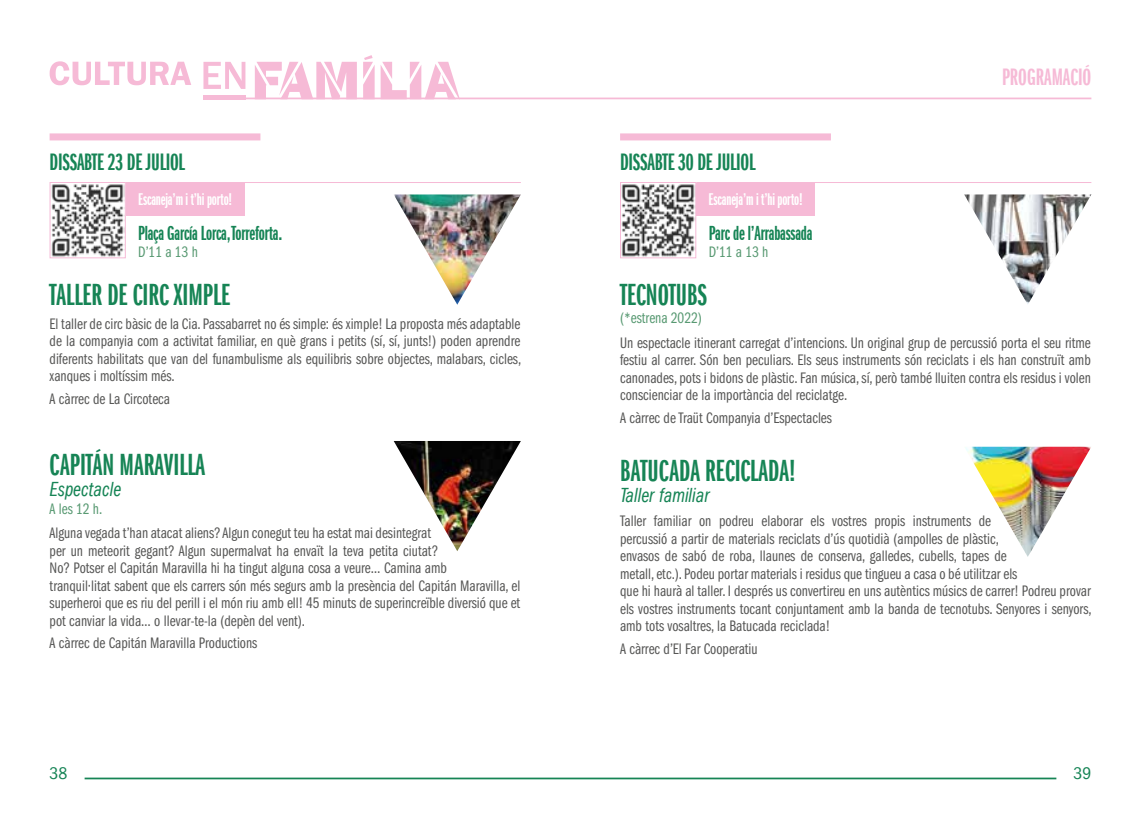
<style>
.page{position:relative;width:1141px;height:829px;background:#fff}
.page>*{position:absolute;margin:0;border:0;box-sizing:border-box;transform-origin:0 0}
.t1{font:31.5px "Franklin Gothic LT Com Dm X Cm";color:#168455}
.t2{font:24.5px "Franklin Gothic LT Com Dm X Cm";letter-spacing:-.01em;color:#168455}
.t3{font:24.5px "Franklin Gothic LT Com Dm X Cm";color:#f6bad6}
.t4{font:21px "Franklin Gothic LT Com Dm X Cm";letter-spacing:-.01em;color:#168455}
.t5{font:21px "Franklin Gothic LT Com Bk Cm It";color:#168455}
.t6{font:17.5px "Franklin Gothic LT Com Dm X Cm";letter-spacing:-.01em;color:#fff}
.t7{font:condensed 17.5px "Franklin Gothic";color:#168455}
.t8{font:15.75px/17.5px "Franklin Gothic Book Cmpr";color:#575756;text-align:justify}
.t9{font:15.75px "Franklin Gothic Book Cmpr";color:#589972}
</style>
<div class="page">
<hr style="left:85px;top:777px;width:971px;height:2px;background:#168455">
<hr style="left:126px;top:182px;width:395px;height:1px;background:#f6bad6">
<hr style="left:696px;top:182px;width:395px;height:1px;background:#f6bad6">
<div style="left:50px;top:133px;width:210px;height:7px;background:#f6bad6"></div>
<div style="left:620px;top:133px;width:211px;height:7px;background:#f6bad6"></div>
<svg style="left:49px;top:182px;width:77px;height:77px"></svg>
<svg style="left:620px;top:182px;width:77px;height:77px"></svg>
<img style="left:394px;top:194px;width:127px;height:111px">
<img style="left:964px;top:194px;width:127px;height:110px">
<img style="left:394px;top:441px;width:127px;height:110px">
<img style="left:965px;top:446px;width:126px;height:111px">
<div style="left:126px;top:183px;width:119px;height:32px;background:#f6bad6"></div>
<div style="left:696px;top:183px;width:119px;height:32px;background:#f6bad6"></div>
<hr style="left:203px;top:97px;width:888px;height:2px;background:#f6bad6">
<svg style="left:50px;top:61px;width:141px;height:24px"></svg>
<svg style="left:203px;top:62px;width:42px;height:27px"></svg>
<hr style="left:203px;top:95px;width:42px;height:4px;background:#f6bad6">
<svg style="left:363px;top:55px;width:12px;height:43px"></svg>
<svg style="left:255px;top:62px;width:102px;height:36px"></svg>
<svg style="left:381px;top:62px;width:79px;height:36px"></svg>
<h2 class="t2" style="left:50px;top:148px;width:137px">DISSABTE 23 DE JULIOL</h2>
<h2 class="t2" style="left:620px;top:148px;width:137px">DISSABTE 30 DE JULIOL</h2>
<p class="t6" style="left:138px;top:190px;width:95px">Escaneja’m i t’hi porto!</p>
<p class="t6" style="left:709px;top:190px;width:95px">Escaneja’m i t’hi porto!</p>
<h3 class="t4" style="left:138px;top:221px;width:146px">Plaça García Lorca, Torreforta.</h3>
<p class="t9" style="left:138px;top:243px;width:61px">D’11 a 13 h</p>
<h3 class="t4" style="left:709px;top:221px;width:105px">Parc de l’Arrabassada</h3>
<p class="t9" style="left:709px;top:243px;width:61px">D’11 a 13 h</p>
<h1 class="t1" style="left:50px;top:277px;width:182px">TALLER DE CIRC XIMPLE</h1>
<h1 class="t1" style="left:620px;top:277px;width:89px">TECNOTUBS</h1>
<h2 class="t3" style="left:1002px;top:64px;width:91px">PROGRAMACIÓ</h2>
<p class="t8" style="left:50px;top:315px;width:473px">El taller de circ bàsic de la Cia. Passabarret no és simple: és ximple! La proposta més adaptable de la companyia com a activitat familiar, en què grans i petits (sí, sí, junts!) poden aprendre diferents habilitats que van del funambulisme als equilibris sobre objectes, malabars, cicles, xanques i moltíssim més.</p>
<p class="t8" style="left:50px;top:390px;width:122px">A càrrec de La Circoteca</p>
<h1 class="t1" style="left:50px;top:447px;width:157px">CAPITÁN MARAVILLA</h1>
<h3 class="t5" style="left:50px;top:477px;width:73px">Espectacle</h3>
<p class="t9" style="left:50px;top:500px;width:54px">A les 12 h.</p>
<p class="t8" style="left:50px;top:524px;width:472px;text-align:left">Alguna vegada t’han atacat aliens? Algun conegut teu ha estat mai desintegrat<br>per un meteorit gegant? Algun supermalvat ha envaït la teva petita ciutat?<br>No? Potser el Capitán Maravilla hi ha tingut alguna cosa a veure… Camina amb<br>tranquil·litat sabent que els carrers són més segurs amb la presència del Capitán Maravilla, el superheroi que es riu del perill i el món riu amb ell! 45 minuts de superincreïble diversió que et pot canviar la vida… o llevar-te-la (depèn del vent).</p>
<p class="t8" style="left:50px;top:634px;width:209px">A càrrec de Capitán Maravilla Productions</p>
<p class="t9" style="left:620px;top:309px;width:83px">(*estrena 2022)</p>
<p class="t8" style="left:620px;top:334px;width:472px">Un espectacle itinerant carregat d’intencions. Un original grup de percussió porta el seu ritme festiu al carrer. Són ben peculiars. Els seus instruments són reciclats i els han construït amb canonades, pots i bidons de plàstic. Fan música, sí, però també lluiten contra els residus i volen conscienciar de la importància del reciclatge.</p>
<p class="t8" style="left:620px;top:409px;width:213px">A càrrec de Traüt Companyia d’Espectacles</p>
<h1 class="t1" style="left:620px;top:453px;width:177px">BATUCADA RECICLADA!</h1>
<h3 class="t5" style="left:620px;top:483px;width:91px">Taller familiar</h3>
<p class="t8" style="left:620px;top:512px;width:473px;text-align:left">Taller familiar on podreu elaborar els vostres propis instruments de<br>percussió a partir de materials reciclats d’ús quotidià (ampolles de plàstic,<br>envasos de sabó de roba, llaunes de conserva, galledes, cubells, tapes de<br>metall, etc.). Podeu portar materials i residus que tingueu a casa o bé utilitzar els<br>que hi haurà al taller. I després us convertireu en uns autèntics músics de carrer! Podreu provar els vostres instruments tocant conjuntament amb la banda de tecnotubs. Senyores i senyors, amb tots vosaltres, la Batucada reciclada!</p>
<p class="t8" style="left:620px;top:639px;width:139px">A càrrec d’El Far Cooperatiu</p>
<p class="t7" style="left:50px;top:763px;width:19px">38</p>
<p class="t7" style="left:1073px;top:763px;width:19px">39</p>
</div>
